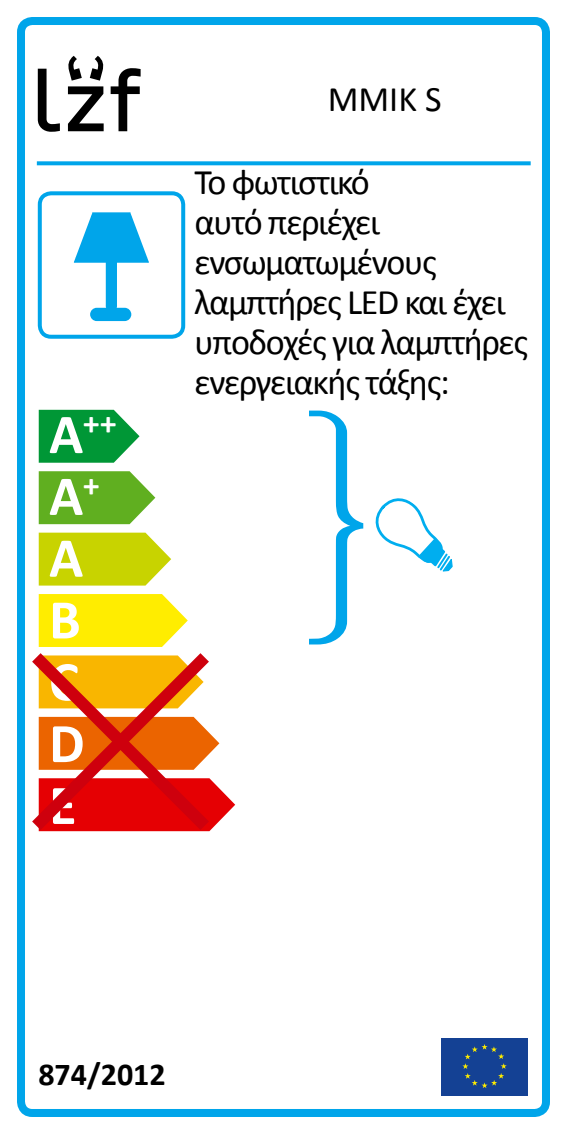
<style>
.page{position:relative;width:567px;height:1134px;background:#fff}
.page>*{position:absolute;margin:0;border:0;box-sizing:border-box;transform-origin:0 0}
.t1{font:700 56.4px/62px "Calibri";color:#fff}
.t2{font:36px/40px "Calibri";letter-spacing:-.04em;color:#000}
.t3{font:700 32.8px "Calibri";color:#fff}
.t4{font:700 32px "Calibri";color:#000}
.s1{font-size:56.4px}
</style>
<div class="page">
<div style="left:17px;top:17px;width:533px;height:1100px;border:8px solid #00a5ea;border-radius:11px"></div>
<svg style="left:37px;top:161px;width:494px;height:4px;background:#14aceb"></svg>
<div style="left:38px;top:191px;width:147px;height:148px;border:4px solid #00a5ea;border-radius:11px"></div>
<svg style="left:39px;top:533px;width:132px;height:53px;background:#cdd71a"></svg>
<svg style="left:39px;top:471px;width:116px;height:53px;background:#71b738"></svg>
<svg style="left:39px;top:410px;width:101px;height:53px;background:#22a551"></svg>
<svg style="left:39px;top:594px;width:149px;height:46px;background:#ffee14"></svg>
<svg style="left:222px;top:791px;width:13px;height:28px"></svg>
<div style="left:441px;top:1037px;width:86px;height:58px;background:#144194"></div>
<svg style="left:462px;top:1044px;width:45px;height:44px"></svg>
<svg style="left:19px;top:640px;width:203px;height:203px"></svg>
<svg style="left:309px;top:411px;width:144px;height:233px"></svg>
<svg style="left:74px;top:212px;width:75px;height:102px"></svg>
<div style="left:90px;top:308px;width:41px;height:13px;background:#00a5ea;border-radius:7px"></div>
<svg style="left:111px;top:68px;width:30px;height:63px"></svg>
<svg style="left:38px;top:69px;width:22px;height:63px"></svg>
<svg style="left:67px;top:56px;width:37px;height:75px"></svg>
<p class="t3" style="left:49px;top:402px;width:69px"><span class="s1">A</span>++</p>
<h1 class="t1" style="left:49px;top:465px;width:52px">A<sup>+<br></sup>A<br>B<br>C<br>D<br>E</h1>
<p class="t2" style="left:328px;top:79px;width:116px">MMIK S</p>
<p class="t2" style="left:194px;top:162px;width:335px">Το φωτιστικό<br>αυτό περιέχει ενσωματωμένoυς λαμπτήρες LED και έχει υποδοχές για λαμπτήρες ενεργειακής τάξης:</p>
<p class="t4" style="left:38px;top:1054px;width:129px">874/2012</p>
</div>
